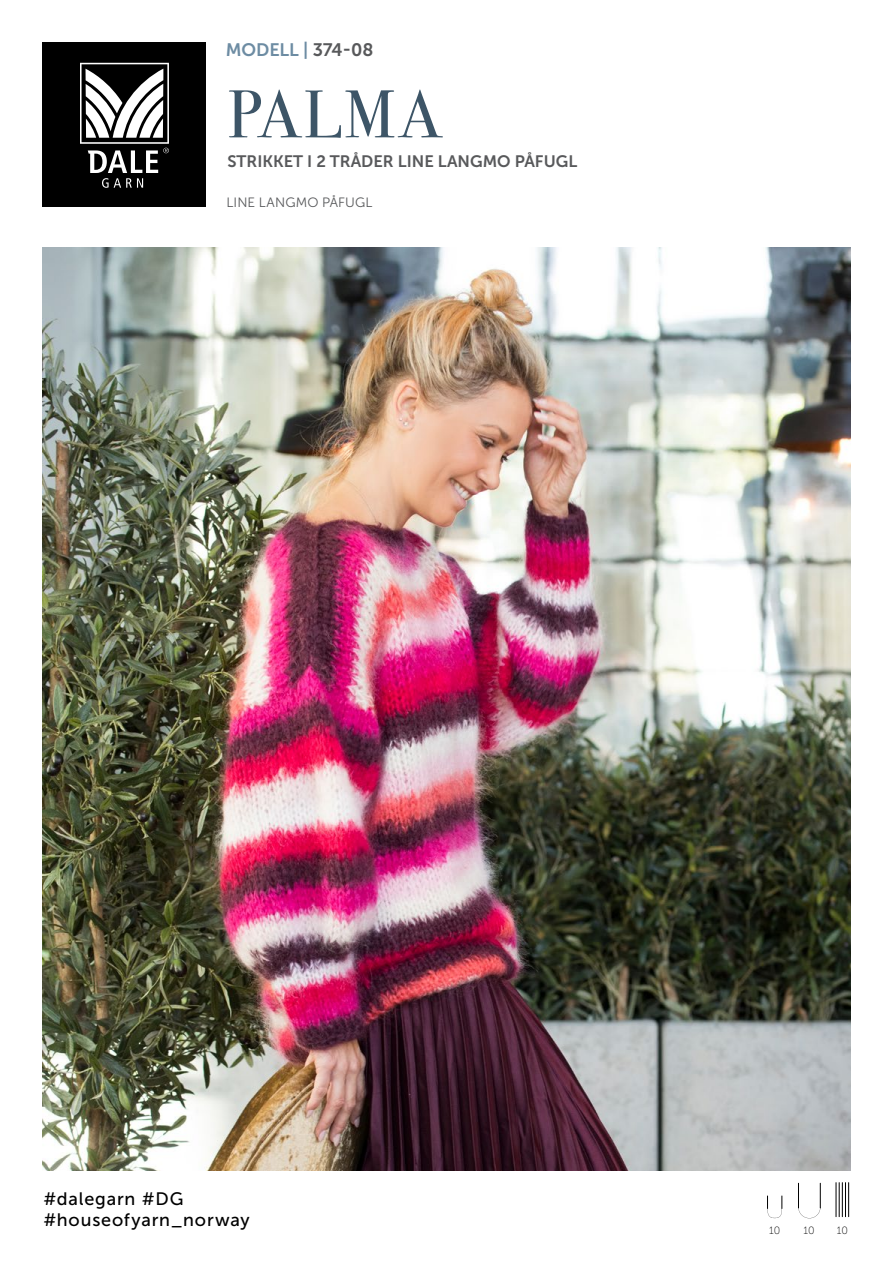
<style>
.page{position:relative;width:893px;height:1263px;background:#fff}
.page>*{position:absolute;margin:0;border:0;box-sizing:border-box;transform-origin:0 0}
.t1{font:67.5px "Bodoni Svty Two ITCTT";letter-spacing:.05em;color:#3d5567}
.t2{font:18px/21px "Museo Sans 500";letter-spacing:.045em;color:#000}
.t3{font:18px "Museo Sans 700";letter-spacing:-.01em;color:#6d8ca3}
.t4{font:16.5px "Museo Sans 700";color:#58595b}
.t5{font:13.5px "Museo Sans 300";letter-spacing:.01em;color:#58595b}
.t6{font:10.5px "Museo Sans 100";color:#000}
.s1{color:#58595b}
</style>
<div class="page">
<div style="left:43px;top:43px;width:163px;height:164px;background:#000"></div>
<svg style="left:80px;top:63px;width:89px;height:125px"></svg>
<img style="left:43px;top:248px;width:807px;height:923px">
<svg style="left:798px;top:1183px;width:23px;height:35px"></svg>
<hr style="left:835px;top:1182px;width:1px;height:35px;background:#000">
<hr style="left:839px;top:1182px;width:1px;height:35px;background:#000">
<hr style="left:842px;top:1182px;width:1px;height:35px;background:#000">
<hr style="left:845px;top:1182px;width:1px;height:35px;background:#000">
<hr style="left:848px;top:1182px;width:1px;height:35px;background:#000">
<svg style="left:767px;top:1195px;width:15px;height:23px"></svg>
<p class="t3" style="left:226px;top:40px;width:149px">MODELL | <span class="s1">374-08</span></p>
<p class="t1" style="left:227px;top:59px;width:214px">PALMA</p>
<p class="t4" style="left:227px;top:152px;width:351px">STRIKKET I 2 TRÅDER LINE LANGMO PÅFUGL</p>
<p class="t5" style="left:227px;top:195px;width:148px">LINE LANGMO PÅFUGL</p>
<p class="t2" style="left:43px;top:1188px;width:208px">#dalegarn #DG #houseofyarn_norway</p>
<p class="t6" style="left:769px;top:1225px;width:13px">10</p>
<p class="t6" style="left:803px;top:1225px;width:13px">10</p>
<p class="t6" style="left:837px;top:1225px;width:13px">10</p>
</div>
